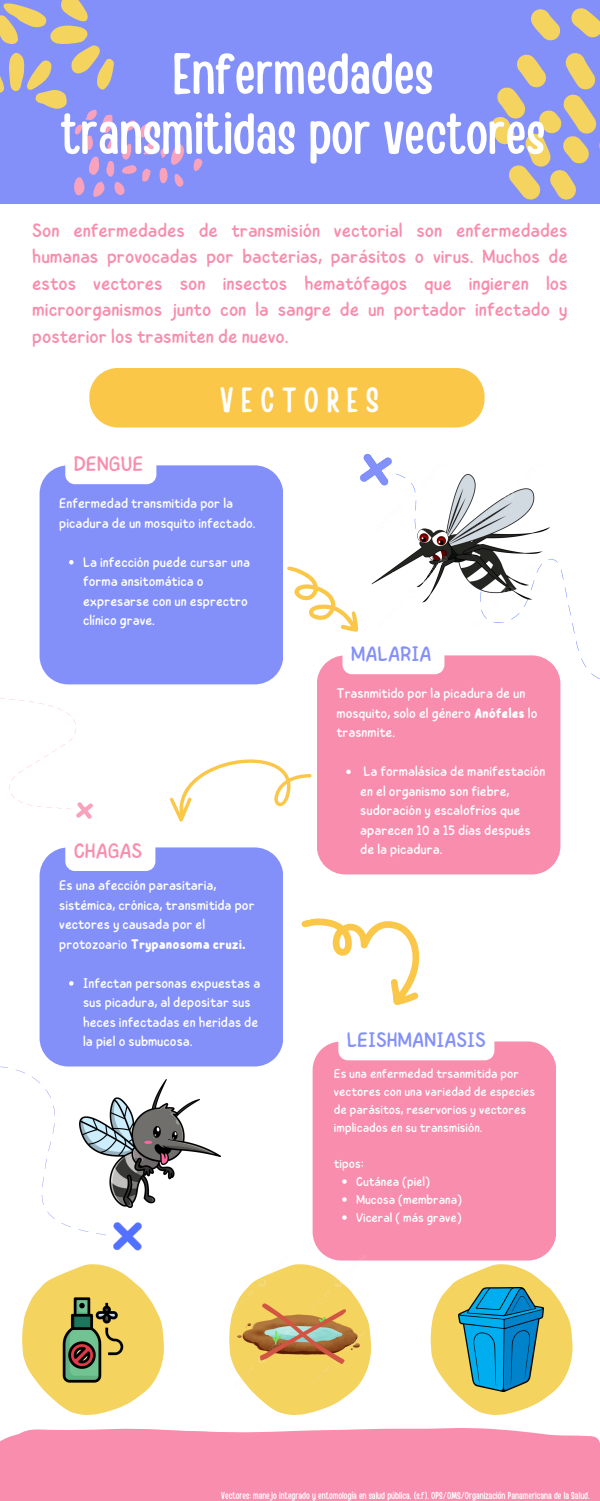
<style>
.page{position:relative;width:600px;height:1501px;background:#fff}
.page>*{position:absolute;margin:0;border:0;box-sizing:border-box;transform-origin:0 0}
.t1{font:57.8px/60px "Handy Casual Condensed";color:#fff;text-align:center}
.t2{font:34.8px "Handy Casual Condensed";letter-spacing:.22em;color:#fff}
.t3{font:21px "Childos Arabic";color:#8390fa}
.t4{font:21px "Childos Arabic";color:#f88dad}
.t5{font:19.2px/26.5px "Childos Arabic";color:#f88dad;text-align:justify}
.t6{font:14px/19.5px "Childos Arabic";color:#fff}
.t7{font:13px/18px "Childos Arabic";color:#fff}
.t8{font:9.9px "Handy Casual Condensed";color:#fff}
.s1{font-weight:700}
</style>
<div class="page">
<div style="left:0;top:0;width:600px;height:204px;background:#8390fa"></div>
<div style="left:89px;top:368px;width:396px;height:59px;background:#fac748"></div>
<div style="left:40px;top:465px;width:243px;height:219px;background:#8390fa"></div>
<svg style="left:0;top:1414px;width:600px;height:86px;fill:#f88dad"></svg>
<div style="left:317px;top:655px;width:243px;height:219px;background:#f88dad"></div>
<svg style="left:346px;top:769px;width:5px;height:5px"></svg>
<div style="left:313px;top:1041px;width:243px;height:219px;background:#f88dad"></div>
<svg style="left:170px;top:740px;width:148px;height:94px"></svg>
<svg style="left:301px;top:918px;width:193px;height:142px"></svg>
<svg style="left:22px;top:1264px;width:142px;height:150px"></svg>
<svg style="left:431px;top:1264px;width:142px;height:150px"></svg>
<svg style="left:0;top:698px;width:93px;height:120px"></svg>
<div style="left:40px;top:847px;width:243px;height:219px;background:#8390fa"></div>
<svg style="left:65px;top:847px;width:90px;height:23px"></svg>
<svg style="left:0;top:1010px;width:142px;height:240px"></svg>
<svg style="left:287px;top:566px;width:157px;height:108px"></svg>
<svg style="left:490px;top:8px;width:110px;height:192px"></svg>
<svg style="left:194px;top:158px;width:8px;height:13px"></svg>
<svg style="left:0;top:0;width:184px;height:197px"></svg>
<img style="left:364px;top:453px;width:192px;height:186px">
<img style="left:80px;top:1079px;width:141px;height:128px">
<img style="left:50px;top:1295px;width:87px;height:87px">
<img style="left:313px;top:1245px;width:62px;height:16px">
<svg style="left:229px;top:1264px;width:142px;height:150px"></svg>
<img style="left:458px;top:1287px;width:85px;height:104px">
<svg style="left:65px;top:465px;width:91px;height:19px"></svg>
<svg style="left:69px;top:560px;width:5px;height:4px"></svg>
<svg style="left:69px;top:980px;width:5px;height:5px"></svg>
<svg style="left:342px;top:1178px;width:5px;height:5px"></svg>
<svg style="left:342px;top:1196px;width:5px;height:5px"></svg>
<svg style="left:342px;top:1214px;width:5px;height:5px"></svg>
<p class="t1" style="left:61px;top:41px;width:486px">Enfermedades transmitidas por vectores</p>
<p class="t5" style="left:32px;top:217px;width:537px">Son enfermedades de transmisión vectorial son enfermedades humanas provocadas por bacterias, parásitos o virus. Muchos de estos vectores son insectos hematófagos que ingieren los microorganismos junto con la sangre de un portador infectado y posterior los trasmiten de nuevo.</p>
<p class="t2" style="left:220px;top:377px;width:161px">VECTORES</p>
<p class="t4" style="left:74px;top:449px;width:71px">DENGUE</p>
<p class="t6" style="left:59px;top:494px;width:198px">Enfermedad transmitida por la picadura de un mosquito infectado.</p>
<p class="t6" style="left:83px;top:552px;width:168px">La infección puede cursar una forma ansitomática o expresarse con un esprectro clínico grave.</p>
<p class="t4" style="left:74px;top:835px;width:70px">CHAGAS</p>
<p class="t6" style="left:59px;top:875px;width:197px">Es una afección parasitaria, sistémica, crónica, transmitida por vectores y causada por el protozoario <span class="s1">Trypanosoma cruzi.</span></p>
<p class="t6" style="left:83px;top:973px;width:179px">Infectan personas expuestas a sus picadura, al depositar sus heces infectadas en heridas de la piel o submucosa.</p>
<p class="t3" style="left:351px;top:639px;width:82px">MALARIA</p>
<p class="t6" style="left:336px;top:684px;width:202px">Trasnmitido por la picadura de un mosquito, solo el género <span class="s1">Anófeles</span> lo trasnmite.</p>
<p class="t6" style="left:360px;top:762px;width:187px">La formalásica de manifestación en el organismo son fiebre, sudoración y escalofríos que aparecen 10 a 15 días después de la picadura.</p>
<p class="t3" style="left:347px;top:1024px;width:141px">LEISHMANIASIS</p>
<p class="t7" style="left:334px;top:1064px;width:203px">Es una enfermedad trsanmitida por vectores con una variedad de especies de parásitos, reservorios y vectores implicados en su transmisión.</p>
<p class="t7" style="left:334px;top:1154px;width:32px">tipos:</p>
<p class="t7" style="left:356px;top:1172px;width:76px">Cutánea (piel)</p>
<p class="t7" style="left:356px;top:1190px;width:108px">Mucosa (membrana)</p>
<p class="t7" style="left:356px;top:1208px;width:107px">Viceral ( más grave)</p>
<p class="t8" style="left:221px;top:1488px;width:370px">Vectores: manejo integrado y entomología en salud pública. (s.f). OPS/OMS/Organización Panamericana de la Salud.</p>
</div>
